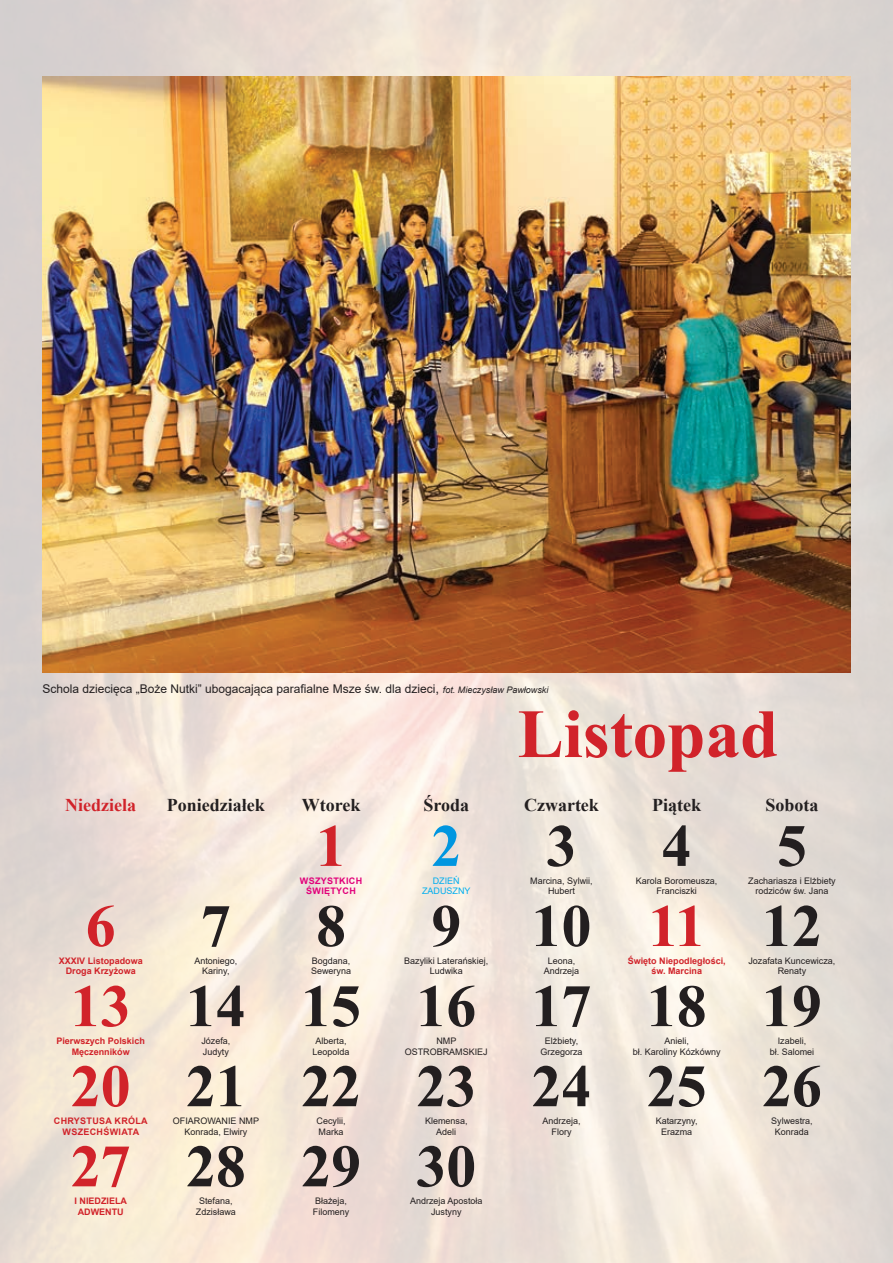
<style>
.page{position:relative;width:893px;height:1263px;background:#fff}
.page>*{position:absolute;margin:0;border:0;box-sizing:border-box;transform-origin:0 0}
.t1{font:700 69px "Times New Roman";color:#d1232a}
.t2{font:700 60px "Times New Roman";color:#231f20}
.t3{font:700 60px "Times New Roman";color:#d1232a}
.t4{font:700 60px "Times New Roman";color:#0096e0}
.t5{font:700 18px "Times New Roman";color:#231f20}
.t6{font:700 18px "Times New Roman";color:#d1232a}
.t7{font:12px "Arial";color:#231f20}
.t8{font:9px/10.8px "Arial";color:#231f20;text-align:center}
.t9{font:700 9px/10.8px "Arial";color:#d1232a;text-align:center}
.t10{font:700 9px/10.8px "Arial";letter-spacing:.035em;color:#d1232a}
.t11{font:700 9px/10.8px "Arial";letter-spacing:.035em;color:#e2007a}
.t12{font:9px/10.8px "Arial";color:#00aeef;text-align:center}
.s1{font-size:13.5px}
.s2{font-style:italic;font-size:9px}
.s3{color:#d1232a}
</style>
<div class="page">
<img style="left:0;top:0;width:893px;height:1263px">
<img style="left:43px;top:77px;width:807px;height:595px">
<h3 class="t7" style="left:43px;top:680px;width:507px">Schola dziecięca „Boże Nutki” ubogacająca parafialne Msze św. dla dzieci<span class="s1">,</span> <span class="s2">fot. Mieczysław Pawłowski</span></h3>
<h1 class="t1" style="left:518px;top:684px;width:262px">Listopad</h1>
<h3 class="t6" style="left:65px;top:792px;width:72px">Niedziela</h3>
<h3 class="t5" style="left:167px;top:792px;width:100px">Poniedziałek</h3>
<h3 class="t5" style="left:302px;top:792px;width:60px">Wtorek</h3>
<h3 class="t5" style="left:423px;top:792px;width:47px">Środa</h3>
<h3 class="t5" style="left:524px;top:792px;width:76px">Czwartek</h3>
<h3 class="t5" style="left:652px;top:792px;width:50px">Piątek</h3>
<h3 class="t5" style="left:765px;top:792px;width:55px">Sobota</h3>
<h2 class="t3" style="left:316px;top:802px;width:31px">1</h2>
<h2 class="t4" style="left:431px;top:802px;width:31px">2</h2>
<h2 class="t2" style="left:546px;top:802px;width:31px">3</h2>
<h2 class="t2" style="left:662px;top:802px;width:31px">4</h2>
<h2 class="t2" style="left:777px;top:802px;width:31px">5</h2>
<p class="t11" style="left:306px;top:875px;width:40px;text-indent:-6px">Wszystkich<br>Świę</p>
<p class="t12" style="left:422px;top:875px;width:50px">DZIEŃ<br>ZADUSZNY</p>
<p class="t8" style="left:530px;top:875px;width:64px">Marcina, Sylwii,<br>Hubert</p>
<p class="t8" style="left:636px;top:875px;width:83px">Karola Boromeusza,<br>Franciszki</p>
<p class="t8" style="left:748px;top:875px;width:89px">Zachariasza i Elżbiety rodziców św. Jana</p>
<p class="t11" style="left:330px;top:886px;width:27px">tych</p>
<h2 class="t3" style="left:86px;top:883px;width:32px">6</h2>
<h2 class="t2" style="left:201px;top:883px;width:31px">7</h2>
<h2 class="t2" style="left:316px;top:883px;width:31px">8</h2>
<h2 class="t2" style="left:431px;top:883px;width:392px">9 10 <span class="s3">11</span> 12</h2>
<p class="t9" style="left:59px;top:955px;width:86px">XXXIV Listopadowa<br>Droga Krzyżowa</p>
<p class="t8" style="left:194px;top:955px;width:45px">Antoniego,<br>Kariny,</p>
<p class="t8" style="left:311px;top:955px;width:42px;text-align:left">Bogdana,<br>Seweryna</p>
<p class="t8" style="left:404px;top:955px;width:86px">Bazyliki Laterańskiej,<br>Ludwika</p>
<p class="t8" style="left:544px;top:955px;width:37px">Leona,<br>Andrzeja</p>
<p class="t9" style="left:628px;top:955px;width:100px">Święto Niepodległości, św. Marcina</p>
<p class="t8" style="left:748px;top:955px;width:89px">Jozafata Kuncewicza,<br>Renaty</p>
<h2 class="t2" style="left:71px;top:963px;width:753px"><span class="s3">13</span> 14 15 16 17 18 19</h2>
<p class="t9" style="left:56px;top:1035px;width:90px">Pierwszych Polskich<br>Męczenników</p>
<p class="t8" style="left:201px;top:1035px;width:31px;text-align:left">Józefa,<br>Judyty</p>
<p class="t8" style="left:313px;top:1035px;width:39px">Alberta,<br>Leopolda</p>
<p class="t8" style="left:405px;top:1035px;width:85px">NMP<br>OSTROBRAMSKIEJ</p>
<p class="t8" style="left:540px;top:1035px;width:44px">Elżbiety,<br>Grzegorza</p>
<p class="t8" style="left:633px;top:1035px;width:90px">Anieli,<br>bł. Karoliny Kózkówny</p>
<p class="t8" style="left:770px;top:1035px;width:46px">Izabeli,<br>bł. Salomei</p>
<h2 class="t2" style="left:71px;top:1043px;width:753px"><span class="s3">20</span> 21 22 23 24 25 26</h2>
<p class="t10" style="left:63px;top:1115px;width:67px;text-indent:-9px">CHRYSTUSA KRÓLA<br>WSZECH</p>
<p class="t9" style="left:103px;top:1126px;width:37px">ŚWIATA</p>
<p class="t8" style="left:173px;top:1115px;width:88px">OFIAROWANIE NMP<br>Konrada, Elwiry</p>
<p class="t8" style="left:317px;top:1115px;width:30px;text-align:left">Cecylii,<br>Marka</p>
<p class="t8" style="left:425px;top:1115px;width:44px">Klemensa,<br>Adeli</p>
<p class="t8" style="left:542px;top:1115px;width:40px">Andrzeja,<br>Flory</p>
<p class="t8" style="left:656px;top:1115px;width:43px">Katarzyny,<br>Erazma</p>
<p class="t8" style="left:771px;top:1115px;width:43px">Sylwestra,<br>Konrada</p>
<h2 class="t2" style="left:71px;top:1123px;width:407px"><span class="s3">27</span> 28 29 30</h2>
<p class="t9" style="left:75px;top:1195px;width:21px">I NIEDZ</p>
<p class="t9" style="left:107px;top:1195px;width:10px">IELA</p>
<p class="t9" style="left:78px;top:1206px;width:29px">ADWENT</p>
<p class="t9" style="left:117px;top:1206px;width:8px">U</p>
<p class="t8" style="left:196px;top:1195px;width:42px">Stefana,<br>Zdzisława</p>
<p class="t8" style="left:313px;top:1195px;width:38px;text-align:left">Błażeja,<br>Filomeny</p>
<p class="t8" style="left:410px;top:1195px;width:74px">Andrzeja Apostoła<br>Justyny</p>
</div>
